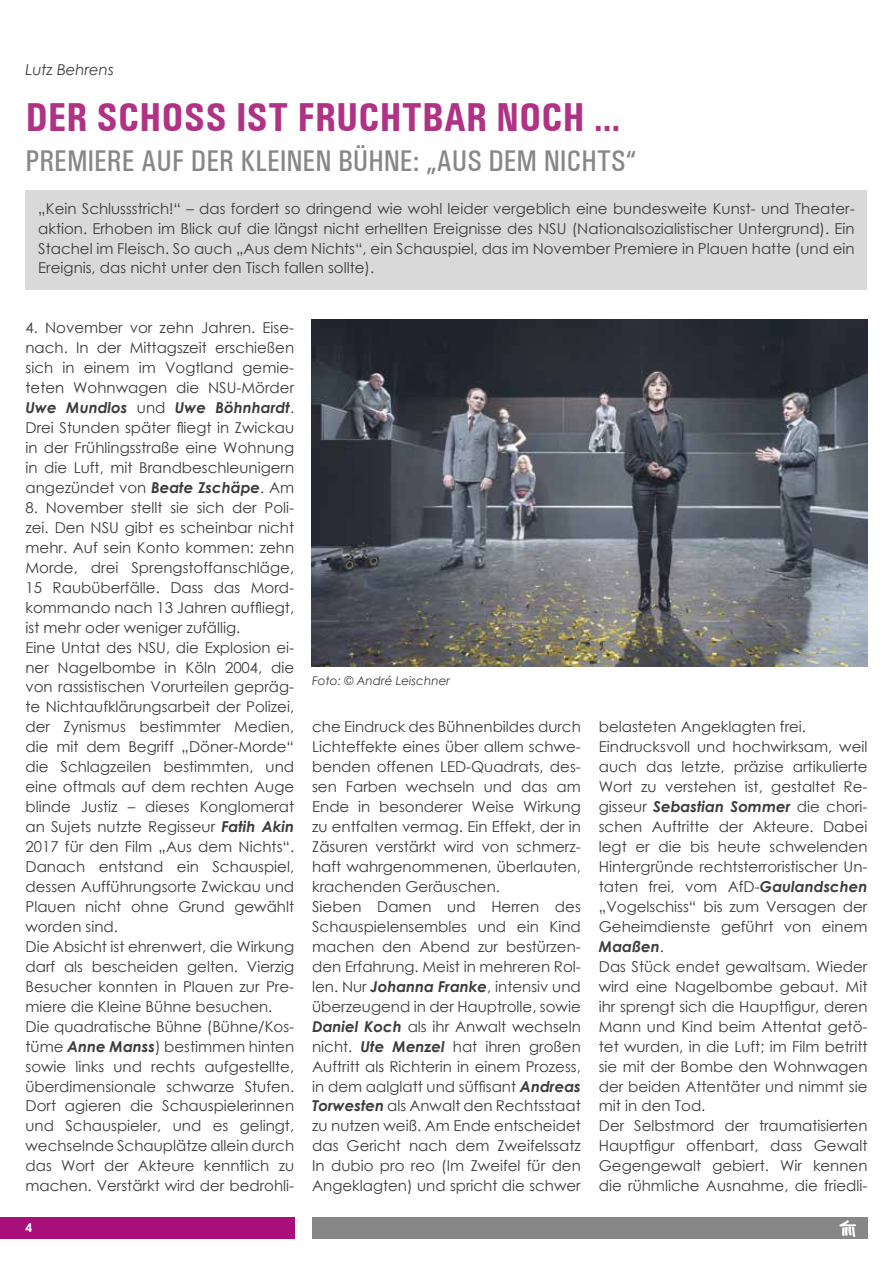
<style>
.page{position:relative;width:893px;height:1263px;background:#fff}
.page>*{position:absolute;margin:0;border:0;box-sizing:border-box;transform-origin:0 0}
.t1{font:700 condensed 40.5px "Univers";color:#b03284}
.t2{font:500 condensed 30px "Univers";color:#878787}
.t3{font:15px/20px "Century Gothic";color:#3c3c3b}
.t4{font:italic 15px "Century Gothic";color:#3c3c3b}
.t5{font:italic 12px "Century Gothic";color:#3c3c3b}
.t6{font:700 12px "Century Gothic";color:#fff}
.s1{font-weight:700;font-style:italic}
</style>
<div class="page">
<div style="left:312px;top:1217px;width:555px;height:21px;background:#878787"></div>
<div style="left:0;top:1217px;width:294px;height:21px;background:#a80f79"></div>
<svg style="left:839px;top:1220px;width:17px;height:17px"></svg>
<div style="left:26px;top:190px;width:841px;height:100px;background:#d9d9d9"></div>
<img style="left:312px;top:319px;width:556px;height:348px">
<p class="t4" style="left:26px;top:59px;width:90px">Lutz Behrens</p>
<h1 class="t1" style="left:26px;top:93px;width:597px">DER SCHOSS IST FRUCHTBAR NOCH …</h1>
<h2 class="t2" style="left:26px;top:144px;width:612px">PREMIERE AUF DER KLEINEN BÜHNE: „AUS DEM NICHTS“</h2>
<p class="t3" style="left:38px;top:198px;width:818px;text-align:justify">„Kein Schlussstrich!“ – das fordert so dringend wie wohl leider vergeblich eine bundesweite Kunst- und Theater&shy;aktion. Erhoben im Blick auf die längst nicht erhellten Ereignisse des NSU (Nationalsozialistischer Untergrund). Ein Stachel im Fleisch. So auch „Aus dem Nichts“, ein Schauspiel, das im November Premiere in Plauen hatte (und ein Ereignis, das nicht unter den Tisch fallen sollte).</p>
<p class="t3" style="left:26px;top:318px;width:270px;text-align:justify">4. November vor zehn Jahren. Eise&shy;nach. In der Mittagszeit erschießen sich in einem im Vogtland gemie&shy;teten Wohnwagen die NSU-Mörder <span class="s1">Uwe Mundlos</span> und <span class="s1">Uwe Böhnhardt</span>.<br>Drei Stunden später fliegt in Zwickau in der Frühlingsstraße eine Wohnung in die Luft, mit Brandbeschleunigern angezündet von <span class="s1">Beate Zschäpe</span>. Am</p>
<p class="t3" style="left:26px;top:497px;width:270px">8. November stellt sie sich der Poli&shy;zei. Den NSU gibt es scheinbar nicht mehr. Auf sein Konto kommen: zehn Morde, drei Sprengstoffanschläge, 15 Raubüberfälle. Dass das Mord&shy;kommando nach 13 Jahren auffliegt, ist mehr oder weniger zufällig.<br>Eine Untat des NSU, die Explosion ei&shy;ner Nagelbombe in Köln 2004, die von rassistischen Vorurteilen gepräg&shy;te Nichtaufklärungsarbeit der Polizei, der Zynismus bestimmter Medien, die mit dem Begriff „Döner-Morde“ die Schlagzeilen bestimmten, und eine oftmals auf dem rechten Auge blinde Justiz – dieses Konglomerat an Sujets nutzte Regisseur <span class="s1">Fatih Akin </span>2017 für den Film „Aus dem Nichts“.<br>Danach entstand ein Schauspiel, dessen Aufführungsorte Zwickau und Plauen nicht ohne Grund gewählt worden sind.<br>Die Absicht ist ehrenwert, die Wirkung darf als bescheiden gelten. Vierzig Besucher konnten in Plauen zur Pre&shy;miere die Kleine Bühne besuchen.<br>Die quadratische Bühne (Bühne/Kos&shy;tüme <span class="s1">Anne Manss</span>) bestimmen hinten sowie links und rechts aufgestellte, überdimensionale schwarze Stufen.<br>Dort agieren die Schauspielerinnen und Schauspieler, und es gelingt, wechselnde Schauplätze allein durch das Wort der Akteure kenntlich zu machen. Verstärkt wird der bedrohli-</p>
<p class="t6" style="left:26px;top:1219px;width:8px">4</p>
<p class="t5" style="left:312px;top:673px;width:139px">Foto: © André Leischner</p>
<p class="t3" style="left:312px;top:717px;width:270px">che Eindruck des Bühnenbildes durch Lichteffekte eines über allem schwe&shy;benden offenen LED-Quadrats, des&shy;sen Farben wechseln und das am Ende in besonderer Weise Wirkung zu entfalten vermag. Ein Effekt, der in Zäsuren verstärkt wird von schmerz&shy;haft wahrgenommenen, überlauten, krachenden Geräuschen.<br>Sieben Damen und Herren des Schauspielensembles und ein Kind machen den Abend zur bestürzen&shy;den Erfahrung. Meist in mehreren Rol&shy;len. Nur <span class="s1">Johanna Franke</span>, intensiv und überzeugend in der Hauptrolle, sowie <span class="s1">Daniel Koch</span> als ihr Anwalt wechseln nicht. <span class="s1">Ute Menzel</span> hat ihren großen Auftritt als Richterin in einem Prozess, in dem aalglatt und süffisant <span class="s1">Andreas Torwesten</span> als Anwalt den Rechtsstaat zu nutzen weiß. Am Ende entscheidet das Gericht nach dem Zweifelssatz In dubio pro reo (Im Zweifel für den Angeklagten) und spricht die schwer</p>
<p class="t3" style="left:599px;top:717px;width:270px">belasteten Angeklagten frei.<br>Eindrucksvoll und hochwirksam, weil auch das letzte, präzise artikulierte Wort zu verstehen ist, gestaltet Re&shy;gisseur <span class="s1">Sebastian Sommer</span> die chori&shy;schen Auftritte der Akteure. Dabei legt er die bis heute schwelenden Hintergründe rechtsterroristischer Un&shy;taten frei, vom AfD-<span class="s1">Gaulandschen </span>„Vogelschiss“ bis zum Versagen der Geheimdienste geführt von einem <span class="s1">Maaßen</span>.<br>Das Stück endet gewaltsam. Wieder wird eine Nagelbombe gebaut. Mit ihr sprengt sich die Hauptfigur, deren Mann und Kind beim Attentat getö&shy;tet wurden, in die Luft; im Film betritt sie mit der Bombe den Wohnwagen der beiden Attentäter und nimmt sie mit in den Tod.<br>Der Selbstmord der traumatisierten Hauptfigur offenbart, dass Gewalt Gegengewalt gebiert. Wir kennen die rühmliche Ausnahme, die friedli-</p>
</div>
